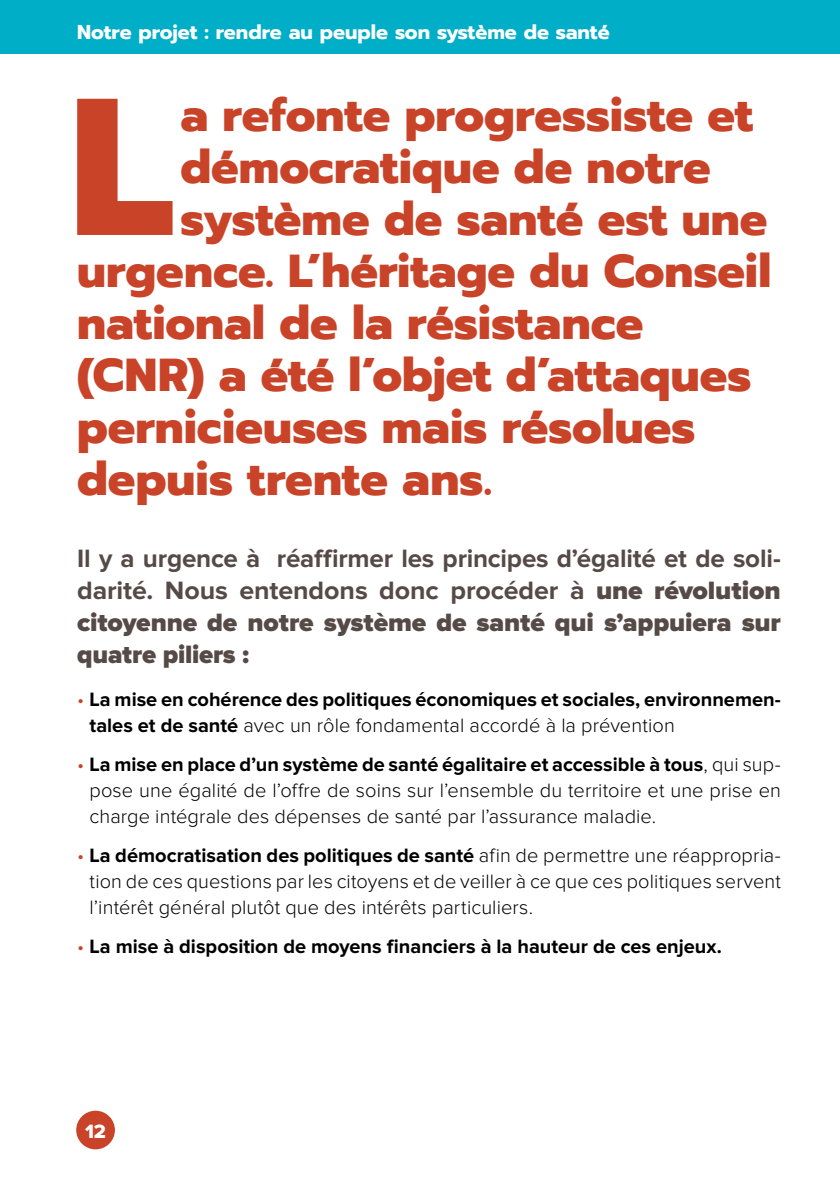
<style>
.page{position:relative;width:840px;height:1191px;background:#fff}
.page>*{position:absolute;margin:0;border:0;box-sizing:border-box;transform-origin:0 0}
.t1{font:800 194.8px "Prompt";color:#c94328}
.t2{font:800 46px "Prompt";color:#c94328}
.t3{font:700 26px/32px "Proxima Nova";letter-spacing:-.005em;color:#564a46;text-align:justify}
.t4{font:300 20px/26px "Proxima Nova";letter-spacing:.005em;color:#000;text-align:justify}
.t5{font:700 20px/26px "Proxima Nova";color:#000}
.t6{font:700 20px "Prompt";color:#fff}
.t7{font:20px "Proxima Nova Extrabld";color:#fff}
.s1{font-weight:900}
.s2{font-weight:300;color:#c94328}
.s3{font-weight:300}
.s4{color:#c94328}
.s5{font-weight:700}
</style>
<div class="page">
<div style="left:76px;top:1110px;width:39px;height:39px;background:#c94328;border-radius:50%"></div>
<div style="left:0;top:0;width:839px;height:54px;background:#00aec7"></div>
<p class="t6" style="left:77px;top:17px;width:533px">Notre projet : rendre au peuple son système de santé</p>
<h1 class="t1" style="left:69px;top:20px;width:105px">L</h1>
<h2 class="t2" style="left:180px;top:80px;width:573px">a refonte progressiste et</h2>
<h2 class="t2" style="left:180px;top:132px;width:531px">démocratique de notre</h2>
<h2 class="t2" style="left:180px;top:184px;width:588px">système de santé est une</h2>
<h2 class="t2" style="left:77px;top:236px;width:695px">urgence. L’héritage du Conseil</h2>
<h2 class="t2" style="left:77px;top:288px;width:567px">national de la résistance</h2>
<h2 class="t2" style="left:77px;top:340px;width:675px">(CNR) a été l’objet d’attaques</h2>
<h2 class="t2" style="left:77px;top:392px;width:619px">pernicieuses mais résolues</h2>
<h2 class="t2" style="left:77px;top:444px;width:414px">depuis trente ans.</h2>
<h3 class="t3" style="left:77px;top:543px;width:704px">Il y a urgence à réaffirmer les principes d’égalité et de soli&shy;darité. Nous entendons donc procéder à <span class="s1">une révolution citoyenne de notre système de santé qui s’appuiera sur quatre piliers :</span></h3>
<p class="t5" style="left:89px;top:687px;width:692px;text-indent:-12px"><span class="s2">•</span> La mise en cohérence des politiques économiques et sociales, environnemen&shy;tales et de santé <span class="s3">avec un rôle fondamental accordé à la prévention</span></p>
<p class="t4" style="left:89px;top:752px;width:692px;text-indent:-12px"><span class="s4">•</span> <span class="s5">La mise en place d’un système de santé égalitaire et accessible à tous</span>, qui sup&shy;pose une égalité de l’offre de soins sur l’ensemble du territoire et une prise en charge intégrale des dépenses de santé par l’assurance maladie.</p>
<p class="t4" style="left:89px;top:843px;width:692px;text-indent:-12px"><span class="s4">•</span> <span class="s5">La démocratisation des politiques de santé</span> afin de permettre une réappropria&shy;tion de ces questions par les citoyens et de veiller à ce que ces politiques servent l’intérêt général plutôt que des intérêts particuliers.</p>
<p class="t5" style="left:77px;top:933px;width:645px"><span class="s2">•</span> La mise à disposition de moyens financiers à la hauteur de ces enjeux.</p>
<p class="t7" style="left:85px;top:1121px;width:23px">12</p>
</div>
